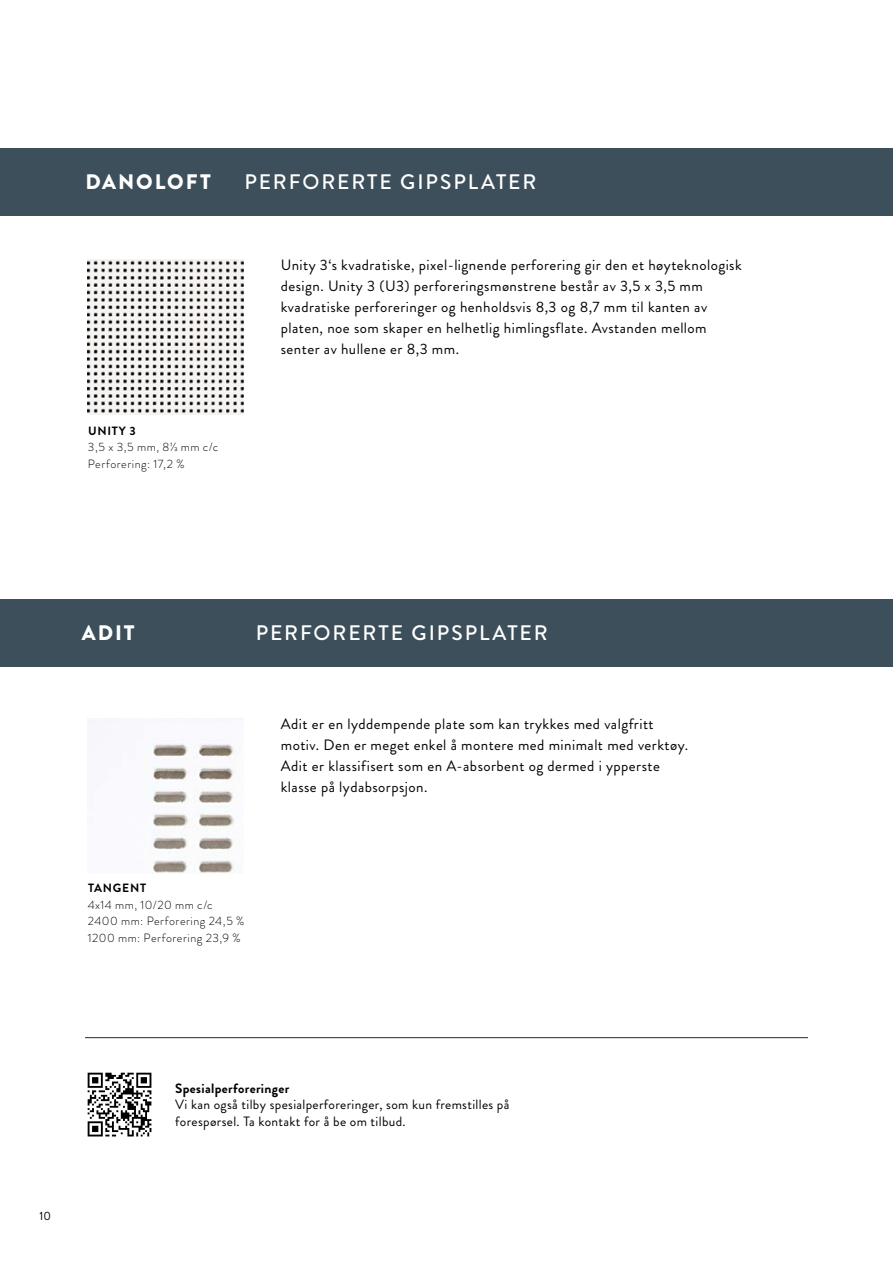
<style>
.page{position:relative;width:893px;height:1263px;background:#fff}
.page>*{position:absolute;margin:0;border:0;box-sizing:border-box;transform-origin:0 0}
.t1{font:500 21px "Brandon Grotesque";letter-spacing:.09em;color:#fff}
.t2{font:900 21px "Brandon Grotesque";letter-spacing:.095em;color:#fff}
.t3{font:15px/21px "Brandon Grotesque";letter-spacing:.03em;color:#000}
.t4{font:13.5px/16.5px "Brandon Grotesque";letter-spacing:.025em;color:#000}
.t5{font:700 13.5px "Brandon Grotesque";letter-spacing:.025em;color:#000}
.t6{font:300 12px/16.5px "Brandon Grotesque";letter-spacing:.04em;color:#000}
.t7{font:700 12px "Brandon Grotesque";letter-spacing:.06em;color:#000}
.t8{font:12px "Brandon Grotesque";color:#000}
</style>
<div class="page">
<img style="left:88px;top:718px;width:155px;height:155px">
<div style="left:0;top:148px;width:893px;height:68px;background:#3d4f5a"></div>
<img style="left:88px;top:259px;width:155px;height:156px">
<div style="left:0;top:599px;width:893px;height:68px;background:#3d4f5a"></div>
<hr style="left:85px;top:1037px;width:723px;height:1px;background:#282827">
<svg style="left:85px;top:1070px;width:69px;height:69px"></svg>
<svg style="left:88px;top:1073px;width:63px;height:63px"></svg>
<h1 class="t2" style="left:85px;top:167px;width:127px">DANOLOFT</h1>
<h1 class="t1" style="left:244px;top:168px;width:293px">PERFORERTE GIPSPLATER</h1>
<p class="t7" style="left:88px;top:422px;width:49px">UNITY 3</p>
<p class="t6" style="left:88px;top:439px;width:132px">3,5 x 3,5 mm, 8⅓ mm c/c<br>Perforering: 17,2 %</p>
<p class="t3" style="left:281px;top:254px;width:462px">Unity 3‘s kvadratiske, pixel-lignende perforering gir den et høyteknologisk design. Unity 3 (U3) perforeringsmønstrene består av 3,5 x 3,5 mm kvadratiske perforeringer og henholdsvis 8,3 og 8,7 mm til kanten av platen, noe som skaper en helhetlig himlingsflate. Avstanden mellom senter av hullene er 8,3 mm.</p>
<h1 class="t2" style="left:82px;top:618px;width:54px">ADIT</h1>
<h1 class="t1" style="left:256px;top:618px;width:293px">PERFORERTE GIPSPLATER</h1>
<p class="t7" style="left:88px;top:880px;width:60px">TANGENT</p>
<p class="t6" style="left:88px;top:896px;width:158px">4x14 mm, 10/20 mm c/c<br>2400 mm: Perforering 24,5 %<br>1200 mm: Perforering 23,9 %</p>
<p class="t3" style="left:281px;top:713px;width:409px">Adit er en lyddempende plate som kan trykkes med valgfritt motiv. Den er meget enkel å montere med minimalt med verktøy.<br>Adit er klassifisert som en A-absorbent og dermed i ypperste klasse på lydabsorpsjon.</p>
<p class="t8" style="left:40px;top:1208px;width:13px">10</p>
<p class="t5" style="left:175px;top:1078px;width:116px">Spesialperforeringer</p>
<p class="t4" style="left:175px;top:1096px;width:336px">Vi kan også tilby spesialperforeringer, som kun fremstilles på forespørsel. Ta kontakt for å be om tilbud.</p>
</div>
